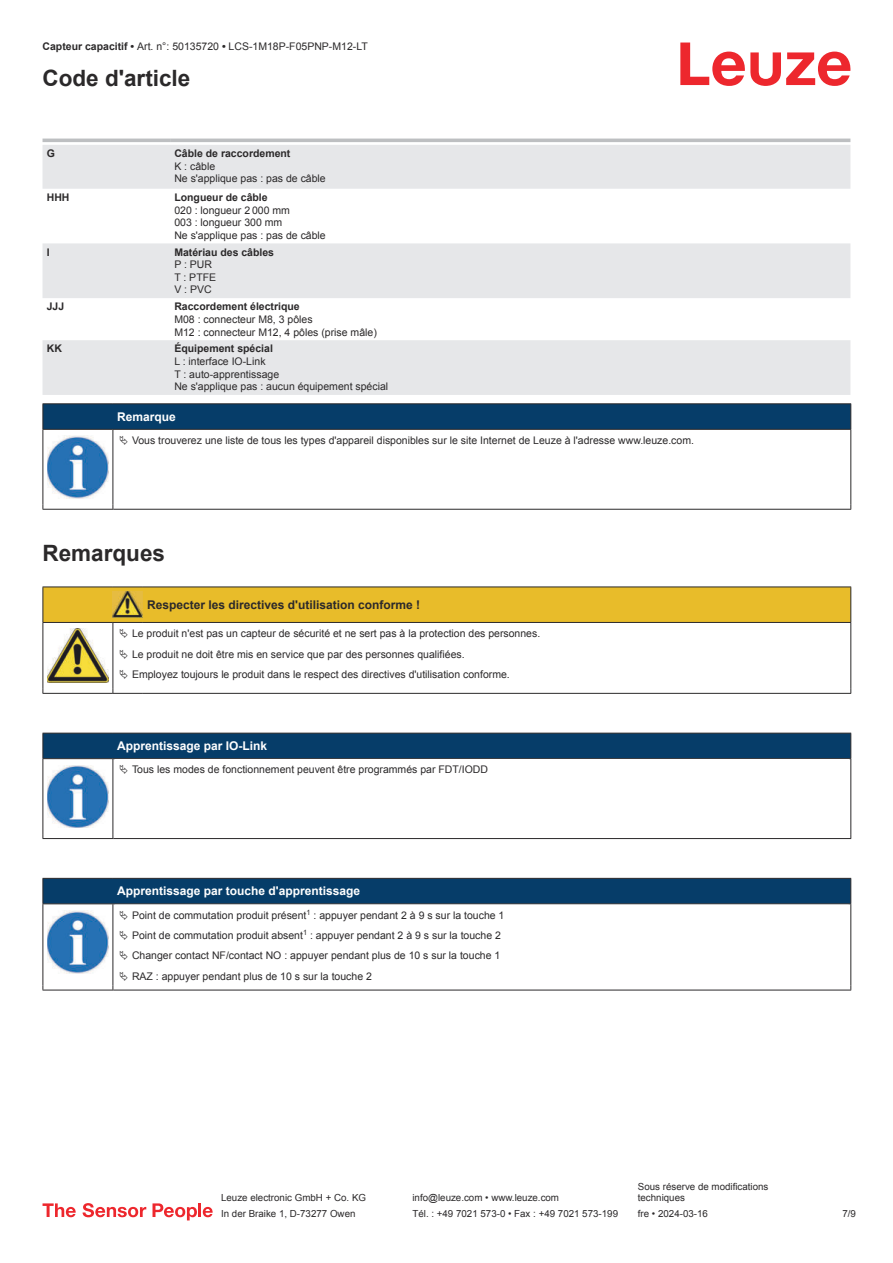
<style>
.page{position:relative;width:893px;height:1263px;background:#fff}
.page>*{position:absolute;margin:0;border:0;box-sizing:border-box;transform-origin:0 0}
.t1{font:700 22.5px "Arial";color:#2b292a}
.t2{font:700 12px "Arial";color:#fff}
.t3{font:700 12px "Arial";color:#2b292a}
.t4{font:10.5px/12.6px "Arial";color:#2b292a}
.t5{font:700 10.5px "Arial";color:#2b292a}
.t6{font:9.75px/11.7px "Arial";color:#2b292a}
.s1{font-weight:700}
</style>
<div class="page">
<svg style="left:680px;top:43px;width:170px;height:43px"></svg>
<svg style="left:43px;top:138px;width:807px;height:1px"></svg>
<svg style="left:43px;top:145px;width:807px;height:250px;fill:#e6e7e9"></svg>
<hr style="left:43px;top:139px;width:127px;height:3px;background:#bdbfc1">
<hr style="left:170px;top:139px;width:680px;height:3px;background:#bdbfc1">
<svg style="left:43px;top:1203px;width:33px;height:14px"></svg>
<svg style="left:83px;top:1203px;width:63px;height:14px"></svg>
<svg style="left:153px;top:1203px;width:44px;height:17px"></svg>
<hr style="left:198px;top:1203px;width:3px;height:14px;background:#ed272d">
<svg style="left:203px;top:1207px;width:10px;height:10px"></svg>
<svg style="left:44px;top:430px;width:806px;height:79px"></svg>
<hr style="left:43px;top:403px;width:70px;height:1px;background:#2b292a">
<hr style="left:43px;top:429px;width:70px;height:1px;background:#2b292a">
<hr style="left:113px;top:403px;width:738px;height:1px;background:#2b292a">
<svg style="left:43px;top:404px;width:808px;height:25px;background:#063c67"></svg>
<hr style="left:113px;top:429px;width:738px;height:1px;background:#2b292a">
<hr style="left:43px;top:430px;width:1px;height:75px;background:#2b292a">
<hr style="left:113px;top:430px;width:1px;height:75px;background:#2b292a">
<hr style="left:850px;top:430px;width:1px;height:75px;background:#2b292a">
<hr style="left:43px;top:509px;width:70px;height:1px;background:#2b292a">
<hr style="left:113px;top:509px;width:738px;height:1px;background:#2b292a">
<img style="left:47px;top:436px;width:61px;height:62px">
<div style="left:115px;top:430px;width:734px;height:20px;background:#fff"></div>
<hr style="left:43px;top:586px;width:70px;height:1px;background:#2b292a">
<hr style="left:113px;top:586px;width:30px;height:1px;background:#2b292a">
<hr style="left:143px;top:586px;width:708px;height:1px;background:#2b292a">
<hr style="left:43px;top:693px;width:70px;height:1px;background:#2b292a">
<hr style="left:113px;top:693px;width:30px;height:1px;background:#2b292a">
<hr style="left:143px;top:693px;width:708px;height:1px;background:#2b292a">
<div style="left:43px;top:733px;width:808px;height:26px;background:#063d69"></div>
<hr style="left:113px;top:758px;width:738px;height:1px;background:#2b292a">
<hr style="left:43px;top:759px;width:1px;height:75px;background:#2b292a">
<hr style="left:113px;top:759px;width:1px;height:75px;background:#2b292a">
<hr style="left:850px;top:759px;width:1px;height:75px;background:#2b292a">
<hr style="left:43px;top:838px;width:70px;height:1px;background:#2b292a">
<hr style="left:113px;top:838px;width:738px;height:1px;background:#2b292a">
<img style="left:47px;top:765px;width:61px;height:63px">
<svg style="left:44px;top:904px;width:806px;height:86px"></svg>
<div style="left:43px;top:878px;width:808px;height:26px;background:#063d69"></div>
<hr style="left:113px;top:903px;width:738px;height:1px;background:#2b292a">
<hr style="left:43px;top:904px;width:1px;height:81px;background:#2b292a">
<hr style="left:113px;top:904px;width:1px;height:81px;background:#2b292a">
<hr style="left:850px;top:904px;width:1px;height:81px;background:#2b292a">
<hr style="left:43px;top:990px;width:70px;height:1px;background:#2b292a">
<hr style="left:113px;top:990px;width:738px;height:1px;background:#2b292a">
<img style="left:47px;top:910px;width:61px;height:63px">
<svg style="left:115px;top:905px;width:734px;height:81px"></svg>
<svg style="left:43px;top:587px;width:808px;height:106px"></svg>
<svg style="left:120px;top:910px;width:8px;height:9px"></svg>
<svg style="left:120px;top:930px;width:8px;height:10px"></svg>
<svg style="left:120px;top:951px;width:8px;height:9px"></svg>
<svg style="left:120px;top:971px;width:8px;height:9px"></svg>
<p class="t4" style="left:43px;top:41px;width:327px"><span class="s1">Capteur capacitif •</span> Art. n°: 50135720 <span class="s1">•</span> LCS-1M18P-F05PNP-M12-LT</p>
<h1 class="t1" style="left:43px;top:69px;width:149px">Code d'article</h1>
<p class="t5" style="left:47px;top:149px;width:10px">G</p>
<p class="t5" style="left:174px;top:149px;width:118px">Câble de raccordement</p>
<p class="t4" style="left:174px;top:161px;width:153px">K : câble<br>Ne s'applique pas : pas de câble</p>
<p class="t5" style="left:47px;top:193px;width:24px">HHH</p>
<p class="t5" style="left:174px;top:193px;width:95px">Longueur de câble</p>
<p class="t4" style="left:174px;top:204px;width:153px">020 : longueur 2 000 mm<br>003 : longueur 300 mm<br>Ne s'applique pas : pas de câble</p>
<p class="t5" style="left:47px;top:248px;width:4px">I</p>
<p class="t5" style="left:174px;top:248px;width:101px">Matériau des câbles</p>
<p class="t4" style="left:174px;top:259px;width:43px">P : PUR<br>T : PTFE<br>V : PVC</p>
<p class="t5" style="left:47px;top:302px;width:19px">JJJ</p>
<p class="t5" style="left:174px;top:302px;width:127px">Raccordement électrique</p>
<p class="t4" style="left:174px;top:314px;width:204px">M08 : connecteur M8, 3 pôles<br>M12 : connecteur M12, 4 pôles (prise mâle)</p>
<p class="t5" style="left:47px;top:344px;width:17px">KK</p>
<p class="t5" style="left:174px;top:344px;width:100px">Équipement spécial</p>
<p class="t4" style="left:174px;top:356px;width:215px">L : interface IO-Link<br>T : auto-apprentissage<br>Ne s'applique pas : aucun équipement spécial</p>
<p class="t2" style="left:117px;top:412px;width:60px">Remarque</p>
<p class="t4" style="left:132px;top:435px;width:563px">Vous trouverez une liste de tous les types d'appareil disponibles sur le site Internet de Leuze à l'adresse www.leuze.com.</p>
<h1 class="t1" style="left:43px;top:544px;width:124px">Remarques</h1>
<p class="t3" style="left:147px;top:600px;width:274px">Respecter les directives d'utilisation conforme !</p>
<p class="t4" style="left:132px;top:624px;width:410px;line-height:20.2px">Le produit n'est pas un capteur de sécurité et ne sert pas à la protection des personnes.<br>Le produit ne doit être mis en service que par des personnes qualifiées.<br>Employez toujours le produit dans le respect des directives d'utilisation conforme.</p>
<p class="t2" style="left:117px;top:741px;width:152px">Apprentissage par IO-Link</p>
<p class="t4" style="left:132px;top:764px;width:357px">Tous les modes de fonctionnement peuvent être programmés par FDT/IODD</p>
<p class="t2" style="left:117px;top:886px;width:244px">Apprentissage par touche d'apprentissage</p>
<p class="t4" style="left:132px;top:906px;width:374px;line-height:20.2px">Point de commutation produit présent<sup>1</sup> : appuyer pendant 2 à 9 s sur la touche 1<br>Point de commutation produit absent<sup>1</sup> : appuyer pendant 2 à 9 s sur la touche 2<br>Changer contact NF/contact NO : appuyer pendant plus de 10 s sur la touche 1<br>RAZ : appuyer pendant plus de 10 s sur la touche 2</p>
<p class="t6" style="left:221px;top:1193px;width:146px">Leuze electronic GmbH + Co. KG</p>
<p class="t6" style="left:412px;top:1193px;width:148px">info@leuze.com • www.leuze.com</p>
<p class="t6" style="left:638px;top:1181px;width:132px">Sous réserve de modifications techniques</p>
<p class="t6" style="left:221px;top:1209px;width:136px">In der Braike 1, D-73277 Owen</p>
<p class="t6" style="left:412px;top:1209px;width:207px">Tél. : +49 7021 573-0 • Fax : +49 7021 573-199</p>
<p class="t6" style="left:638px;top:1209px;width:72px">fre • 2024-03-16</p>
<p class="t6" style="left:842px;top:1209px;width:15px">7 /9</p>
</div>
